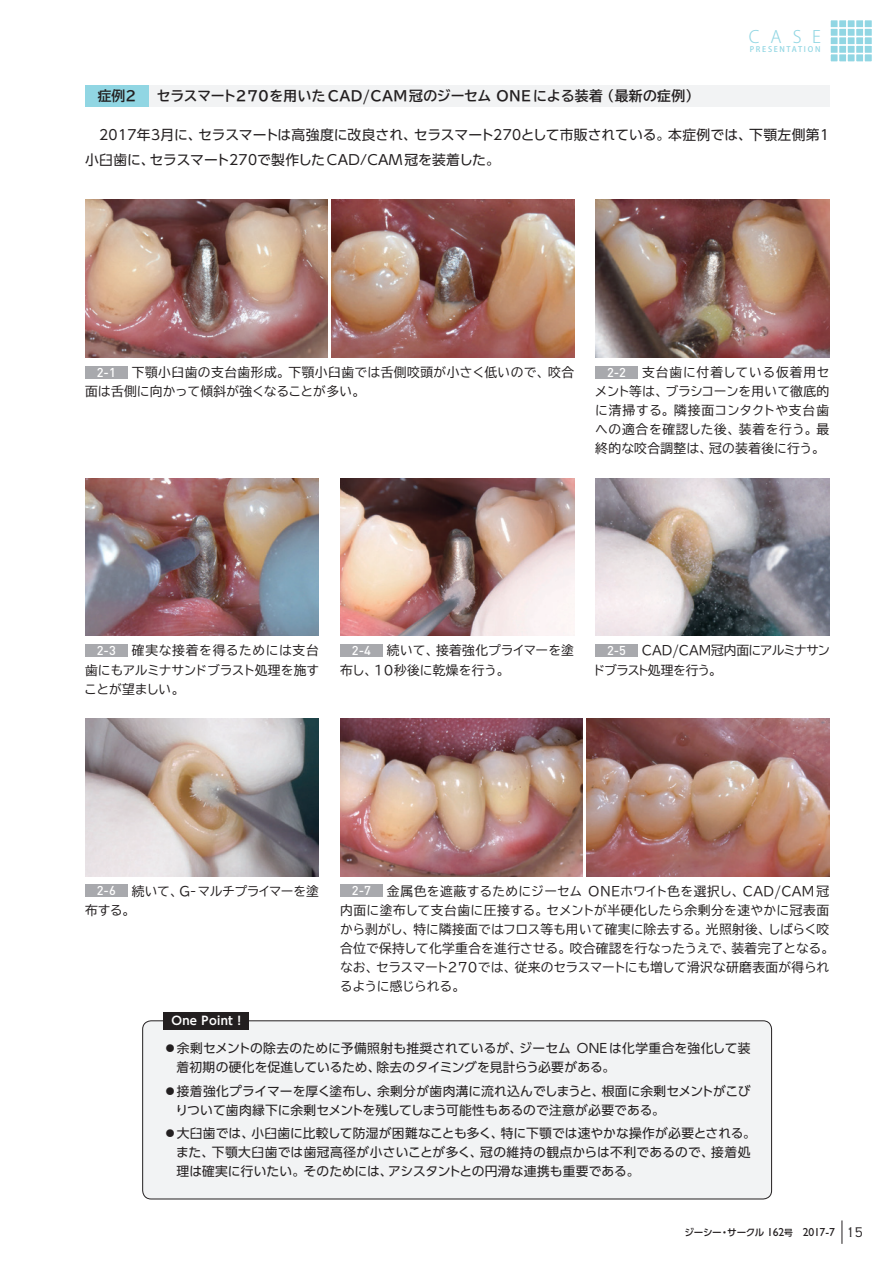
<style>
.page{position:relative;width:893px;height:1263px;background:#fff}
.page>*{position:absolute;margin:0;border:0;box-sizing:border-box;transform-origin:0 0}
.t1{font:300 16.95px "Koz Go Pro";color:#91d6e3}
.t2{font:13.8px/25.5px "UD Shin Go Pr 6 N";letter-spacing:.01em;color:#231f20}
.t3{font:700 13.8px "TBUD Go Std";letter-spacing:.025em;color:#231f20}
.t4{font:12.75px/19.2px "TBUD Go Std";letter-spacing:.015em;color:#231f20}
.t5{font:12.75px/19.2px "UD Shin Go Pr 6 N";letter-spacing:.01em;color:#231f20}
.t6{font:12.75px/19.2px "TBUD Go Std";letter-spacing:-.05em;color:#231f20}
.t7{font:500 12.75px "DINOT";color:#fff}
.t8{font:12.75px/19.2px "TBUD Go Std";letter-spacing:-.025em;color:#231f20}
.t9{font:700 11.7px "UD Shin Go Pr 6 N De";letter-spacing:.025em;color:#fff}
.t10{font:500 9.6px "UD Shin Go Pro";letter-spacing:-.045em;color:#231f20}
.t11{font:500 7.65px "Koz Go Pro";letter-spacing:.22em;color:#91d6e3}
.s1{font-family:"Gill Sans Std";font-weight:400;font-size:11.7px}
.s2{font-size:8.7px}
.s3{font-family:"Copperplate Gothic Std 29 AB";font-weight:400;font-size:13.35px}
</style>
<div class="page">
<div style="left:143px;top:1021px;width:629px;height:178px;background:#f2f3f4;border-radius:9px"></div>
<div style="left:142px;top:1020px;width:630px;height:179px;border:1px solid #231f20;border-radius:9px"></div>
<div style="left:85px;top:85px;width:64px;height:21px;background:#91d6e3"></div>
<div style="left:149px;top:85px;width:680px;height:21px;background:#f2f3f4"></div>
<div style="left:85px;top:366px;width:43px;height:12px;background:#a8a9ad"></div>
<div style="left:85px;top:644px;width:43px;height:13px;background:#a8a9ad"></div>
<div style="left:85px;top:884px;width:43px;height:13px;background:#a8a9ad"></div>
<div style="left:340px;top:884px;width:43px;height:13px;background:#a8a9ad"></div>
<div style="left:340px;top:644px;width:43px;height:13px;background:#a8a9ad"></div>
<div style="left:595px;top:366px;width:43px;height:12px;background:#a8a9ad"></div>
<img style="left:85px;top:200px;width:242px;height:157px">
<img style="left:332px;top:200px;width:242px;height:157px">
<img style="left:340px;top:478px;width:234px;height:158px">
<img style="left:340px;top:719px;width:243px;height:157px">
<img style="left:595px;top:478px;width:234px;height:158px">
<img style="left:587px;top:719px;width:242px;height:157px">
<img style="left:85px;top:719px;width:234px;height:157px">
<img style="left:595px;top:200px;width:234px;height:157px">
<img style="left:85px;top:478px;width:234px;height:158px">
<div style="left:595px;top:644px;width:43px;height:13px;background:#a8a9ad"></div>
<div style="left:164px;top:1012px;width:85px;height:17px;background:#231f20"></div>
<div style="left:830px;top:20px;width:8px;height:8px;background:#91d6e3"></div>
<div style="left:829px;top:19px;width:10px;height:10px;border:2px solid #fff"></div>
<div style="left:838px;top:20px;width:9px;height:8px;background:#91d6e3"></div>
<div style="left:838px;top:19px;width:10px;height:10px;border:2px solid #fff"></div>
<div style="left:847px;top:20px;width:8px;height:8px;background:#91d6e3"></div>
<div style="left:846px;top:19px;width:10px;height:10px;border:2px solid #fff"></div>
<div style="left:855px;top:20px;width:9px;height:8px;background:#91d6e3"></div>
<div style="left:855px;top:19px;width:10px;height:10px;border:2px solid #fff"></div>
<div style="left:864px;top:20px;width:8px;height:8px;background:#91d6e3"></div>
<div style="left:863px;top:19px;width:10px;height:10px;border:2px solid #fff"></div>
<div style="left:830px;top:28px;width:8px;height:9px;background:#91d6e3"></div>
<div style="left:829px;top:27px;width:10px;height:10px;border:2px solid #fff"></div>
<div style="left:838px;top:28px;width:9px;height:9px;background:#91d6e3"></div>
<div style="left:838px;top:27px;width:10px;height:10px;border:2px solid #fff"></div>
<div style="left:847px;top:28px;width:8px;height:9px;background:#91d6e3"></div>
<div style="left:846px;top:27px;width:10px;height:10px;border:2px solid #fff"></div>
<div style="left:855px;top:28px;width:9px;height:9px;background:#91d6e3"></div>
<div style="left:855px;top:27px;width:10px;height:10px;border:2px solid #fff"></div>
<div style="left:864px;top:28px;width:8px;height:9px;background:#91d6e3"></div>
<div style="left:863px;top:27px;width:10px;height:10px;border:2px solid #fff"></div>
<div style="left:830px;top:37px;width:8px;height:8px;background:#91d6e3"></div>
<div style="left:829px;top:36px;width:10px;height:10px;border:2px solid #fff"></div>
<div style="left:838px;top:37px;width:9px;height:8px;background:#91d6e3"></div>
<div style="left:838px;top:36px;width:10px;height:10px;border:2px solid #fff"></div>
<div style="left:847px;top:37px;width:8px;height:8px;background:#91d6e3"></div>
<div style="left:846px;top:36px;width:10px;height:10px;border:2px solid #fff"></div>
<div style="left:855px;top:37px;width:9px;height:8px;background:#91d6e3"></div>
<div style="left:855px;top:36px;width:10px;height:10px;border:2px solid #fff"></div>
<div style="left:864px;top:37px;width:8px;height:8px;background:#91d6e3"></div>
<div style="left:863px;top:36px;width:10px;height:10px;border:2px solid #fff"></div>
<div style="left:830px;top:45px;width:8px;height:9px;background:#91d6e3"></div>
<div style="left:829px;top:44px;width:10px;height:10px;border:2px solid #fff"></div>
<div style="left:838px;top:45px;width:9px;height:9px;background:#91d6e3"></div>
<div style="left:838px;top:44px;width:10px;height:10px;border:2px solid #fff"></div>
<div style="left:847px;top:45px;width:8px;height:9px;background:#91d6e3"></div>
<div style="left:846px;top:44px;width:10px;height:10px;border:2px solid #fff"></div>
<div style="left:855px;top:45px;width:9px;height:9px;background:#91d6e3"></div>
<div style="left:855px;top:44px;width:10px;height:10px;border:2px solid #fff"></div>
<div style="left:864px;top:45px;width:8px;height:9px;background:#91d6e3"></div>
<div style="left:863px;top:44px;width:10px;height:10px;border:2px solid #fff"></div>
<div style="left:830px;top:54px;width:8px;height:8px;background:#91d6e3"></div>
<div style="left:829px;top:53px;width:10px;height:10px;border:2px solid #fff"></div>
<div style="left:838px;top:54px;width:9px;height:8px;background:#91d6e3"></div>
<div style="left:838px;top:53px;width:10px;height:10px;border:2px solid #fff"></div>
<div style="left:847px;top:54px;width:8px;height:8px;background:#91d6e3"></div>
<div style="left:846px;top:53px;width:10px;height:10px;border:2px solid #fff"></div>
<div style="left:855px;top:54px;width:9px;height:8px;background:#91d6e3"></div>
<div style="left:855px;top:53px;width:10px;height:10px;border:2px solid #fff"></div>
<div style="left:864px;top:54px;width:8px;height:8px;background:#91d6e3"></div>
<div style="left:863px;top:53px;width:10px;height:10px;border:2px solid #fff"></div>
<svg style="left:842px;top:1220px;width:1px;height:24px"></svg>
<p class="t3" style="left:98px;top:84px;width:40px">症例2</p>
<p class="t3" style="left:157px;top:84px;width:544px">セラスマート270を用いた CAD/CAM冠のジーセム ONEによる装着（最新の症例）</p>
<h1 class="t1" style="left:749px;top:26px;width:74px">CASE</h1>
<p class="t11" style="left:750px;top:45px;width:72px">PRESENTATION</p>
<p class="t2" style="left:85px;top:121px;width:746px">　2017年3月に、セラスマートは高強度に改良され、セラスマート270として市販されている。本症例では、下顎左側第1小臼歯に、セラスマート270で製作したCAD/CAM冠を装着した。</p>
<p class="t4" style="left:85px;top:362px;width:491px;text-indent:47px">下顎小臼歯の支台歯形成。下顎小臼歯では舌側咬頭が小さく低いので、咬合面は舌側に向かって傾斜が強くなることが多い。</p>
<p class="t7" style="left:97px;top:363px;width:21px">2-1</p>
<p class="t4" style="left:595px;top:362px;width:236px;text-align:justify;text-indent:47px">支台歯に付着している仮着用セメント等は、ブラシコーンを用いて徹底的に清掃する。隣接面コンタクトや支台歯への適合を確認した後、装着を行う。最終的な咬合調整は、冠の装着後に行う。</p>
<p class="t7" style="left:607px;top:363px;width:21px">2-2</p>
<p class="t4" style="left:84px;top:641px;width:237px;text-align:justify;text-indent:48px">確実な接着を得るためには支台歯にもアルミナサンドブラスト処理を施すことが望ましい。</p>
<p class="t7" style="left:97px;top:642px;width:21px">2-3</p>
<p class="t4" style="left:340px;top:641px;width:235px;text-indent:47px">続いて、接着強化プライマーを塗布し、10秒後に乾燥を行う。</p>
<p class="t7" style="left:352px;top:642px;width:21px">2-4</p>
<p class="t6" style="left:592px;top:641px;width:239px;text-indent:49px">CAD/CAM冠内面にアルミナサンドブラスト処理を行う。</p>
<p class="t7" style="left:607px;top:642px;width:21px">2-5</p>
<p class="t8" style="left:85px;top:881px;width:235px;text-indent:47px">続いて、G-マルチプライマーを塗布する。</p>
<p class="t4" style="left:340px;top:881px;width:496px;text-indent:47px">金属色を遮蔽するためにジーセム ＯＮＥホワイト色を選択し、CAD/CAM冠内面に塗布して支台歯に圧接する。セメントが半硬化したら余剰分を速やかに冠表面から剥がし、特に隣接面ではフロス等も用いて確実に除去する。光照射後、しばらく咬合位で保持して化学重合を進行させる。咬合確認を行なったうえで、装着完了となる。なお、セラスマート270では、従来のセラスマートにも増して滑沢な研磨表面が得られるように感じられる。</p>
<p class="t7" style="left:97px;top:882px;width:21px">2-6</p>
<p class="t7" style="left:352px;top:882px;width:21px">2-7</p>
<p class="t9" style="left:171px;top:1011px;width:71px">One Point !</p>
<p class="t5" style="left:176px;top:1038px;width:576px;text-indent:-13px">⃝余剰セメントの除去のために予備照射も推奨されているが、ジーセム ONEは化学重合を強化して装着初期の硬化を促進しているため、除去のタイミングを見計らう必要がある。</p>
<p class="t5" style="left:175px;top:1081px;width:577px;text-indent:-12px">⃝接着強化プライマーを厚く塗布し、余剰分が歯肉溝に流れ込んでしまうと、根面に余剰セメントがこびりついて歯肉縁下に余剰セメントを残してしまう可能性もあるので注意が必要である。</p>
<p class="t5" style="left:176px;top:1123px;width:581px;text-indent:-12px">⃝大臼歯では、小臼歯に比較して防湿が困難なことも多く、特に下顎では速やかな操作が必要とされる。また、下顎大臼歯では歯冠高径が小さいことが多く、冠の維持の観点からは不利であるので、接着処理は確実に行いたい。そのためには、アシスタントとの円滑な連携も重要である。</p>
<p class="t10" style="left:684px;top:1225px;width:180px">ジーシー・サークル <span class="s1">162</span><span class="s2">号</span> <span class="s1">2017-7</span> <span class="s3">15</span></p>
</div>
